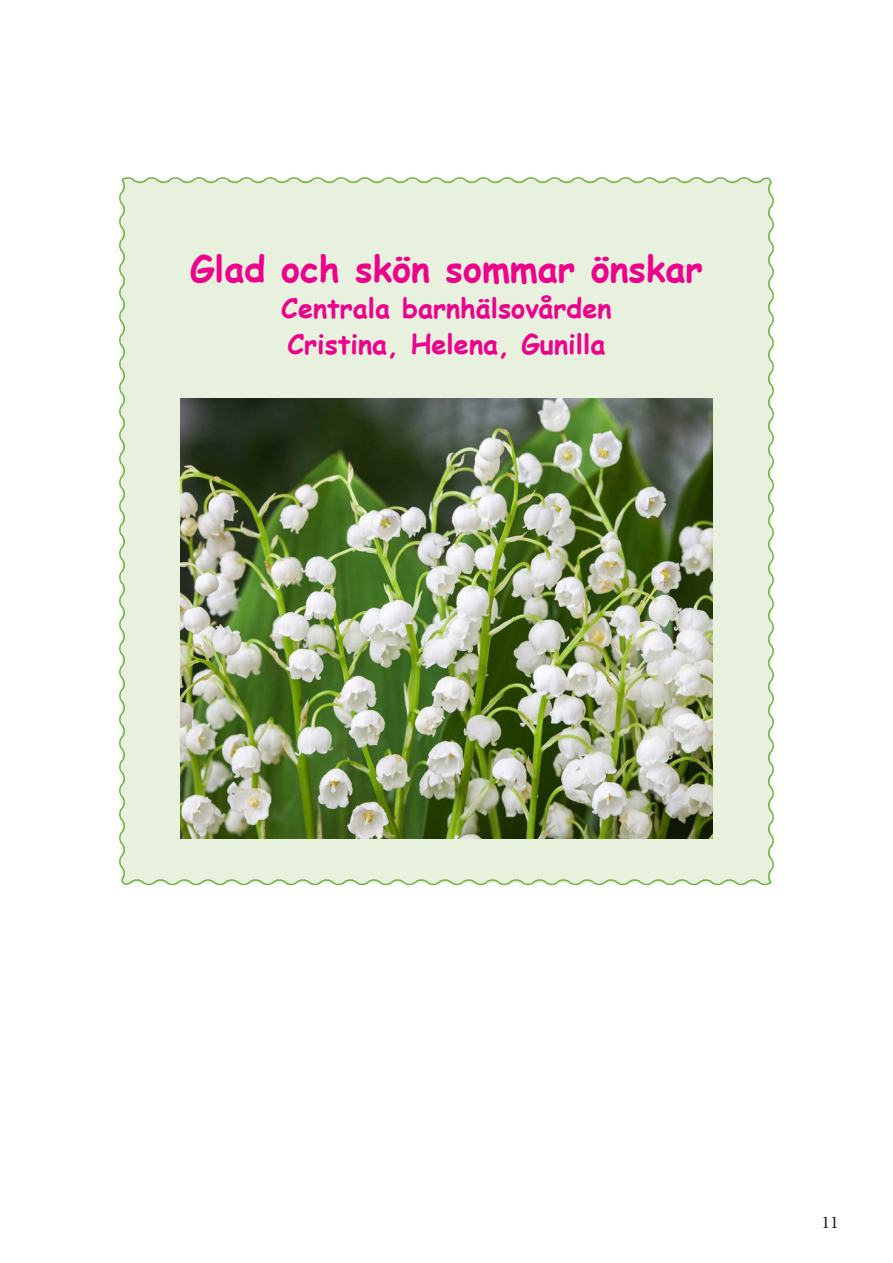
<style>
.page{position:relative;width:893px;height:1263px;background:#fff}
.page>*{position:absolute;margin:0;border:0;box-sizing:border-box;transform-origin:0 0}
.t1{font:700 36px "Comic Sans MS";color:#ed028c}
.t2{font:700 27px "Comic Sans MS";color:#ed028c}
.t3{font:18px "Minion Pro";color:#231f20}
</style>
<div class="page">
<div style="left:119px;top:177px;width:655px;height:709px;background:#e7f1dd"></div>
<img style="left:180px;top:398px;width:533px;height:441px">
<p class="t1" style="left:190px;top:242px;width:514px">Glad och skön sommar önskar</p>
<p class="t2" style="left:281px;top:288px;width:332px">Centrala barnhälsovården</p>
<p class="t2" style="left:287px;top:324px;width:320px">Cristina, Helena, Gunilla</p>
<p class="t3" style="left:821px;top:1210px;width:19px">11</p>
</div>
